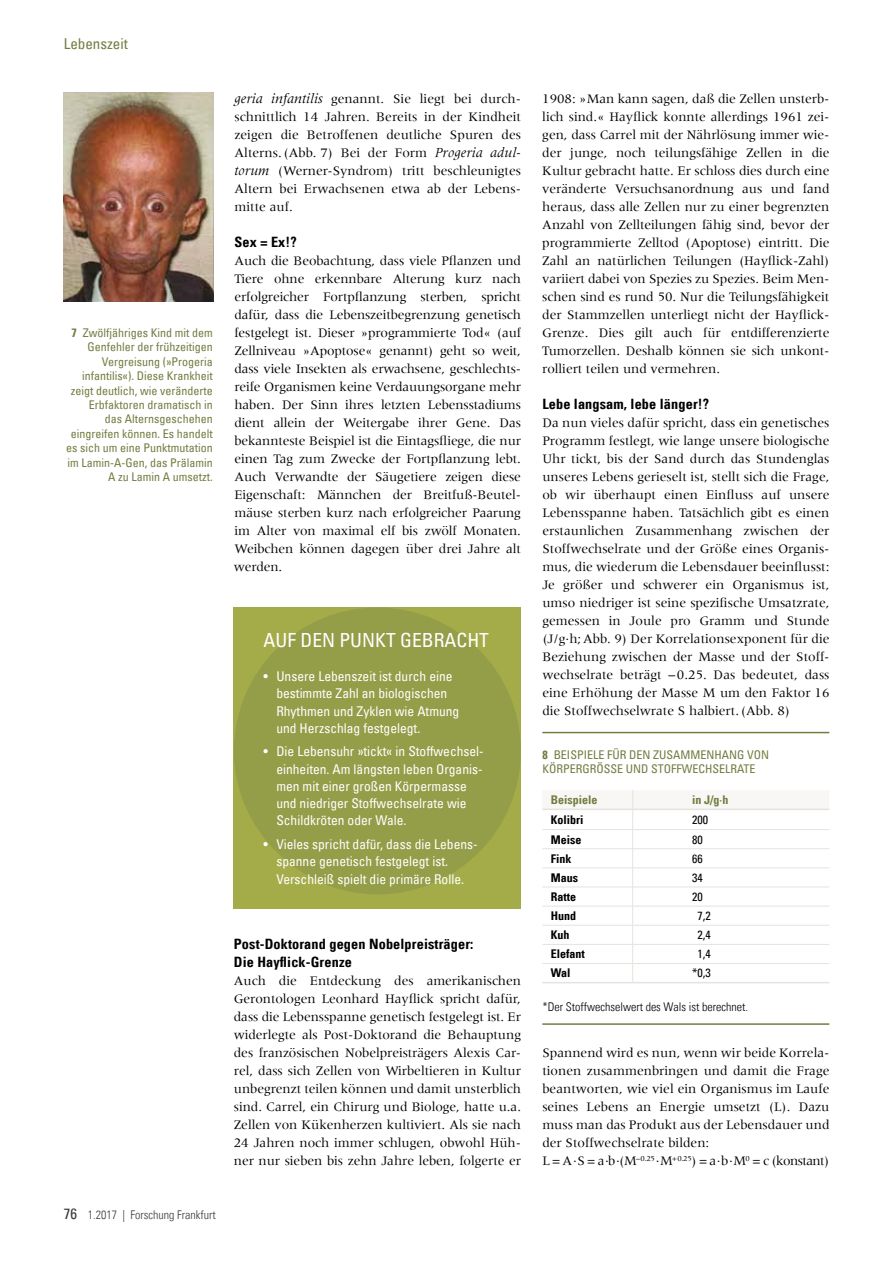
<style>
.page{position:relative;width:893px;height:1263px;background:#fff}
.page>*{position:absolute;margin:0;border:0;box-sizing:border-box;transform-origin:0 0}
.t1{font:condensed 19.5px "Univers Com 57";color:#fff}
.t2{font:condensed 15px "Univers Com 57";color:#717d40}
.t3{font:14.25px/18px "Univers Com 67 Bold Cond";letter-spacing:.01em;color:#000}
.t4{font:13.5px/18px "Meridien";color:#000;text-align:justify}
.t5{font:condensed 13.5px/17.2px "Univers Com 57";color:#fff}
.t6{font:condensed 12px/14.4px "Univers Com 57";color:#717d40}
.t7{font:12px "Univers Com 67 Bold Cond";color:#000}
.t8{font:12px "Univers Com 47 Light Cond";color:#000}
.t9{font:12px "Univers Com 47 Light Cond";color:#3b3b3a}
.t10{font:condensed 12px "Univers Com 57";color:#000}
.t11{font:12px "Univers Com 67 Bold Cond";color:#717d40}
.s1{font-family:"Univers Com 67 Bold Cond";font-stretch:normal}
.s2{font-family:"Meridien Com";font-style:italic;font-size:14.25px}
.s3{font-family:"Univers Com 57";font-stretch:condensed;font-size:15px}
.s4{font-family:"Minion Pro"}
</style>
<div class="page">
<hr style="left:542px;top:732px;width:287px;height:1px;background:#717d40">
<hr style="left:542px;top:1023px;width:287px;height:2px;background:#717d40">
<hr style="left:542px;top:982px;width:91px;height:1px;background:#e6e3de">
<hr style="left:633px;top:982px;width:196px;height:1px;background:#e6e3de">
<svg style="left:542px;top:790px;width:287px;height:192px"></svg>
<div style="left:234px;top:607px;width:287px;height:301px;background:#a4ac4a"></div>
<div style="left:234px;top:607px;width:287px;height:287px;background:#949d47;border-radius:50%"></div>
<img style="left:64px;top:93px;width:149px;height:208px">
<p class="t2" style="left:64px;top:34px;width:66px">Lebenszeit</p>
<p class="t6" style="left:66px;top:325px;width:148px;text-align:right"><span class="s1">7</span> Zwölfjähriges Kind mit dem<br>Genfehler der frühzeitigen<br>Vergreisung (»Progeria infantilis«). Diese Krankheit zeigt deutlich, wie veränderte<br>Erbfaktoren dramatisch in<br>das Alternsgeschehen eingreifen können. Es handelt es sich um eine Punktmutation im Lamin-A-Gen, das Prälamin<br>A zu Lamin A umsetzt.</p>
<p class="t4" style="left:234px;top:90px;width:288px"><span class="s2">geria infantilis</span> genannt. Sie liegt bei durch&shy;schnittlich 14 Jahren. Bereits in der Kindheit zeigen die Betroffenen deutliche Spuren des Alterns.(Abb. 7) Bei der Form <span class="s2">Progeria adul&shy;torum</span> (Werner- Syndrom) tritt beschleunigtes Altern bei Erwachsenen etwa ab der Lebens&shy;mitte auf.</p>
<p class="t3" style="left:234px;top:233px;width:64px">Sex = Ex!?</p>
<p class="t4" style="left:234px;top:252px;width:289px">Auch die Beobachtung, dass viele Pflanzen und Tiere ohne erkennbare Alterung kurz nach erfolgreicher Fortpflanzung sterben, spricht dafür, dass die Lebenszeitbegrenzung genetisch festgelegt ist. Dieser »programmierte Tod« (auf Zellniveau »Apoptose« genannt) geht so weit, dass viele Insekten als erwachsene, geschlechts&shy;reife Organismen keine Verdauungsorgane mehr haben. Der Sinn ihres letzten Lebensstadiums dient allein der Weitergabe ihrer Gene. Das bekannteste Beispiel ist die Eintagsfliege, die nur einen Tag zum Zwecke der Fortpflanzung lebt.<br>Auch Verwandte der Säugetiere zeigen diese Eigenschaft: Männchen der Breitfuß- Beutel&shy;mäuse sterben kurz nach erfolgreicher Paarung im Alter von maximal elf bis zwölf Monaten.<br>Weibchen können dagegen über drei Jahre alt werden.</p>
<h1 class="t1" style="left:264px;top:627px;width:227px">AUF DEN PUNKT GEBRACHT</h1>
<p class="t5" style="left:276px;top:667px;width:184px;text-indent:-13px">• Unsere Lebenszeit ist durch eine bestimmte Zahl an biologischen<br>Rhythmen und Zyklen wie Atmung und Herzschlag festgelegt.</p>
<p class="t5" style="left:276px;top:743px;width:209px;text-indent:-13px">• Die Lebensuhr »tickt« in Stoffwechsel&shy;einheiten. Am längsten leben Organis&shy;men mit einer großen Körpermasse und niedriger Stoffwechselrate wie Schildkröten oder Wale.</p>
<p class="t5" style="left:276px;top:835px;width:203px;text-indent:-13px">• Vieles spricht dafür, dass die Lebens&shy;spanne genetisch festgelegt ist.<br>Verschleiß spielt die primäre Rolle.</p>
<p class="t9" style="left:64px;top:1208px;width:153px"><span class="s3">76</span> 1.2017 | Forschung Frankfurt</p>
<p class="t3" style="left:234px;top:935px;width:241px">Post-Doktorand gegen Nobelpreisträger:<br>Die Hayflick-Grenze</p>
<p class="t4" style="left:234px;top:972px;width:289px">Auch die Entdeckung des amerikanischen Gerontologen Leonhard Hayflick spricht dafür, dass die Lebensspanne genetisch festgelegt ist. Er widerlegte als Post- Doktorand die Behauptung des französischen Nobelpreisträgers Alexis Car&shy;rel, dass sich Zellen von Wirbeltieren in Kultur unbegrenzt teilen können und damit unsterblich sind. Carrel, ein Chirurg und Biologe, hatte u.a.<br>Zellen von Kükenherzen kultiviert. Als sie nach 24 Jahren noch immer schlugen, obwohl Hüh&shy;ner nur sieben bis zehn Jahre leben, folgerte er</p>
<p class="t4" style="left:542px;top:90px;width:289px">1908: »Man kann sagen, daß die Zellen unsterb&shy;lich sind.« Hayflick konnte allerdings 1961 zei&shy;gen, dass Carrel mit der Nährlösung immer wie&shy;der junge, noch teilungsfähige Zellen in die Kultur gebracht hatte. Er schloss dies durch eine veränderte Versuchsanordnung aus und fand heraus, dass alle Zellen nur zu einer begrenzten Anzahl von Zellteilungen fähig sind, bevor der programmierte Zelltod (Apoptose) eintritt. Die Zahl an natürlichen Teilungen (Hayflick-Zahl) variiert dabei von Spezies zu Spezies. Beim Men&shy;schen sind es rund 50. Nur die Teilungsfähigkeit der Stammzellen unterliegt nicht der Hayflick-Grenze. Dies gilt auch für entdifferenzierte Tumorzellen. Deshalb können sie sich unkont&shy;rolliert teilen und vermehren.</p>
<p class="t3" style="left:542px;top:395px;width:168px">Lebe langsam, lebe länger!?</p>
<p class="t4" style="left:542px;top:414px;width:289px">Da nun vieles dafür spricht, dass ein genetisches Programm festlegt, wie lange unsere biologische Uhr tickt, bis der Sand durch das Stundenglas unseres Lebens gerieselt ist, stellt sich die Frage, ob wir überhaupt einen Einfluss auf unsere Lebensspanne haben. Tatsächlich gibt es einen erstaunlichen Zusammenhang zwischen der Stoffwechselrate und der Größe eines Organis&shy;mus, die wiederum die Lebensdauer beeinflusst:<br>Je größer und schwerer ein Organismus ist, umso niedriger ist seine spezifische Umsatzrate, gemessen in Joule pro Gramm und Stunde (J/g·h;Abb. 9) Der Korrelationsexponent für die Beziehung zwischen der Masse und der Stoff&shy;wechselrate beträgt –0.25. Das bedeutet, dass eine Erhöhung der Masse M um den Faktor 16 die Stoffwechselwrate S halbiert.(Abb. 8)</p>
<p class="t6" style="left:542px;top:747px;width:228px"><span class="s1">8</span> Beispiele für den Zusammenhang von<br>KörpergröSSe u nd Stoffw</p>
<p class="t6" style="left:692px;top:762px;width:65px">echselrate</p>
<p class="t11" style="left:551px;top:792px;width:48px">Beispiele</p>
<p class="t11" style="left:692px;top:792px;width:38px">in J/g<span class="s4">·</span>h</p>
<p class="t7" style="left:551px;top:812px;width:34px">Kolibri</p>
<p class="t10" style="left:692px;top:812px;width:17px">200</p>
<p class="t7" style="left:551px;top:832px;width:32px">Meise</p>
<p class="t10" style="left:692px;top:832px;width:12px">80</p>
<p class="t7" style="left:551px;top:851px;width:22px">Fink</p>
<p class="t10" style="left:692px;top:851px;width:12px">66</p>
<p class="t7" style="left:551px;top:870px;width:29px">Maus</p>
<p class="t10" style="left:692px;top:870px;width:12px">34</p>
<p class="t7" style="left:551px;top:889px;width:27px">Ratte</p>
<p class="t10" style="left:692px;top:889px;width:12px">20</p>
<p class="t7" style="left:551px;top:908px;width:27px">Hund</p>
<p class="t10" style="left:698px;top:908px;width:15px">7,2</p>
<p class="t7" style="left:551px;top:927px;width:20px">Kuh</p>
<p class="t10" style="left:698px;top:927px;width:15px">2,4</p>
<p class="t7" style="left:551px;top:947px;width:36px">Elefant</p>
<p class="t10" style="left:698px;top:946px;width:15px">1,4</p>
<p class="t7" style="left:551px;top:966px;width:21px">Wal</p>
<p class="t10" style="left:692px;top:965px;width:20px">*0,3</p>
<p class="t8" style="left:542px;top:999px;width:207px">*Der Stoffwechselwert des Wals ist berechnet.</p>
<p class="t4" style="left:542px;top:1044px;width:289px;text-align:left">Spannend wird es nun, wenn wir beide Korrela&shy;tionen zusammenbringen und damit die Frage beantworten, wie viel ein Organismus im Laufe seines Lebens an Energie umsetzt (L). Dazu muss man das Produkt aus der Lebensdauer und der Stoffwechselrate bilden:<br>L = A·S = a·b·(M<sup>–0.25</sup>·M<sup>+0.25</sup>) = a·b·M<sup>0</sup> = c (konstant)</p>
</div>
